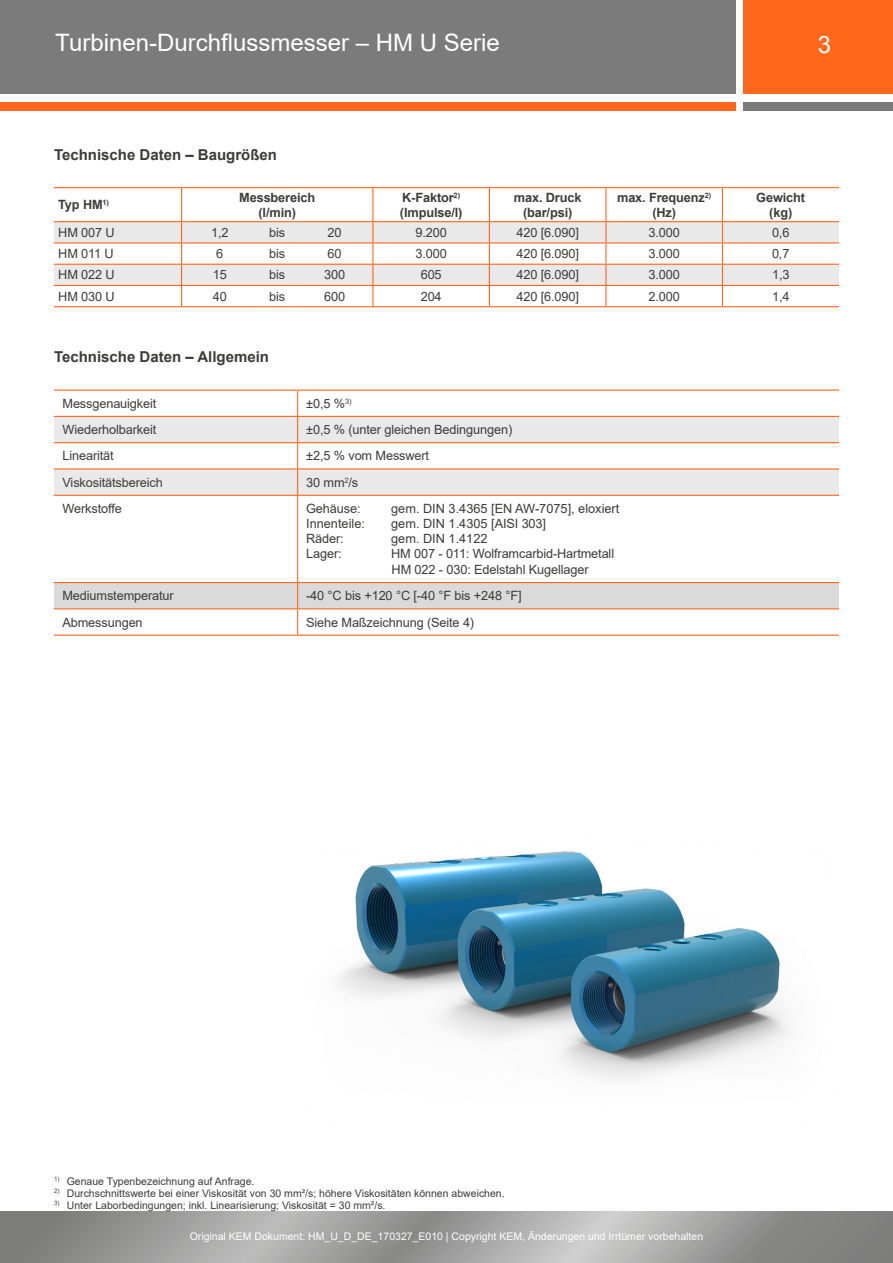
<style>
.page{position:relative;width:893px;height:1263px;background:#fff}
.page>*{position:absolute;margin:0;border:0;box-sizing:border-box;transform-origin:0 0}
.t1{font:24px "Arial";color:#fff}
.t2{font:700 15px "Arial";color:#3c3c3b}
.t3{font:12.75px/16px "Arial";letter-spacing:-.01em;color:#3c3c3b}
.t4{font:700 12.75px/15px "Arial";letter-spacing:-.01em;color:#3c3c3b;text-align:center}
.t5{font:10.5px "Arial";color:#3c3c3b}
.t6{font:10.5px "Arial";color:#fff}
</style>
<div class="page">
<div style="left:743px;top:0;width:150px;height:94px;background:#ff671d"></div>
<div style="left:0;top:0;width:736px;height:94px;background:#7c7b7b"></div>
<div style="left:743px;top:102px;width:150px;height:9px;background:#7c7b7b"></div>
<div style="left:0;top:102px;width:736px;height:9px;background:#ff671d"></div>
<svg style="left:0;top:1212px;width:893px;height:51px;background:#9e9e9d"></svg>
<svg style="left:54px;top:222px;width:785px;height:63px;fill:#e9e9e9"></svg>
<hr style="left:54px;top:187px;width:128px;height:1px;background:#ff671d">
<hr style="left:181px;top:188px;width:1px;height:33px;background:#ff671d">
<hr style="left:182px;top:187px;width:76px;height:1px;background:#ff671d">
<hr style="left:258px;top:187px;width:38px;height:1px;background:#ff671d">
<hr style="left:296px;top:187px;width:77px;height:1px;background:#ff671d">
<hr style="left:372px;top:188px;width:1px;height:33px;background:#ff671d">
<hr style="left:373px;top:187px;width:116px;height:1px;background:#ff671d">
<hr style="left:489px;top:187px;width:117px;height:1px;background:#ff671d">
<hr style="left:606px;top:187px;width:116px;height:1px;background:#ff671d">
<hr style="left:489px;top:188px;width:1px;height:33px;background:#ff671d">
<hr style="left:605px;top:188px;width:1px;height:33px;background:#ff671d">
<hr style="left:722px;top:187px;width:117px;height:1px;background:#ff671d">
<hr style="left:54px;top:221px;width:128px;height:1px;background:#ff671d">
<hr style="left:182px;top:221px;width:76px;height:1px;background:#ff671d">
<hr style="left:258px;top:221px;width:38px;height:1px;background:#ff671d">
<hr style="left:296px;top:221px;width:77px;height:1px;background:#ff671d">
<hr style="left:373px;top:221px;width:116px;height:1px;background:#ff671d">
<hr style="left:489px;top:221px;width:117px;height:1px;background:#ff671d">
<hr style="left:606px;top:221px;width:116px;height:1px;background:#ff671d">
<hr style="left:722px;top:221px;width:117px;height:1px;background:#ff671d">
<hr style="left:54px;top:242px;width:128px;height:1px;background:#ff671d">
<hr style="left:182px;top:242px;width:76px;height:1px;background:#ff671d">
<hr style="left:258px;top:242px;width:38px;height:1px;background:#ff671d">
<hr style="left:296px;top:242px;width:77px;height:1px;background:#ff671d">
<hr style="left:373px;top:242px;width:116px;height:1px;background:#ff671d">
<hr style="left:489px;top:242px;width:117px;height:1px;background:#ff671d">
<hr style="left:606px;top:242px;width:116px;height:1px;background:#ff671d">
<hr style="left:722px;top:242px;width:117px;height:1px;background:#ff671d">
<hr style="left:54px;top:264px;width:128px;height:1px;background:#ff671d">
<hr style="left:182px;top:264px;width:76px;height:1px;background:#ff671d">
<hr style="left:258px;top:264px;width:38px;height:1px;background:#ff671d">
<hr style="left:296px;top:264px;width:77px;height:1px;background:#ff671d">
<hr style="left:373px;top:264px;width:116px;height:1px;background:#ff671d">
<hr style="left:489px;top:264px;width:117px;height:1px;background:#ff671d">
<hr style="left:606px;top:264px;width:116px;height:1px;background:#ff671d">
<hr style="left:722px;top:264px;width:117px;height:1px;background:#ff671d">
<hr style="left:54px;top:285px;width:128px;height:1px;background:#ff671d">
<svg style="left:181px;top:222px;width:1px;height:84px"></svg>
<hr style="left:182px;top:285px;width:76px;height:1px;background:#ff671d">
<hr style="left:258px;top:285px;width:38px;height:1px;background:#ff671d">
<hr style="left:296px;top:285px;width:77px;height:1px;background:#ff671d">
<svg style="left:372px;top:222px;width:1px;height:84px"></svg>
<hr style="left:373px;top:285px;width:116px;height:1px;background:#ff671d">
<svg style="left:489px;top:222px;width:1px;height:84px"></svg>
<svg style="left:605px;top:222px;width:1px;height:84px"></svg>
<hr style="left:489px;top:285px;width:117px;height:1px;background:#ff671d">
<hr style="left:606px;top:285px;width:116px;height:1px;background:#ff671d">
<hr style="left:722px;top:285px;width:117px;height:1px;background:#ff671d">
<hr style="left:54px;top:306px;width:128px;height:1px;background:#ff671d">
<hr style="left:182px;top:306px;width:76px;height:1px;background:#ff671d">
<hr style="left:258px;top:306px;width:38px;height:1px;background:#ff671d">
<hr style="left:296px;top:306px;width:77px;height:1px;background:#ff671d">
<hr style="left:373px;top:306px;width:116px;height:1px;background:#ff671d">
<hr style="left:489px;top:306px;width:117px;height:1px;background:#ff671d">
<hr style="left:606px;top:306px;width:116px;height:1px;background:#ff671d">
<hr style="left:722px;top:306px;width:117px;height:1px;background:#ff671d">
<svg style="left:722px;top:222px;width:1px;height:84px"></svg>
<hr style="left:722px;top:188px;width:1px;height:33px;background:#ff671d">
<svg style="left:54px;top:417px;width:785px;height:78px;fill:#e9e9e9"></svg>
<hr style="left:54px;top:389px;width:244px;height:2px;background:#ff671d">
<hr style="left:298px;top:389px;width:541px;height:2px;background:#ff671d">
<hr style="left:54px;top:416px;width:244px;height:1px;background:#ff671d">
<hr style="left:298px;top:416px;width:541px;height:1px;background:#ff671d">
<hr style="left:54px;top:442px;width:244px;height:1px;background:#ff671d">
<hr style="left:298px;top:442px;width:541px;height:1px;background:#ff671d">
<hr style="left:54px;top:468px;width:244px;height:1px;background:#ff671d">
<hr style="left:298px;top:468px;width:541px;height:1px;background:#ff671d">
<svg style="left:297px;top:391px;width:1px;height:104px"></svg>
<hr style="left:54px;top:495px;width:244px;height:1px;background:#ff671d">
<hr style="left:298px;top:495px;width:541px;height:1px;background:#ff671d">
<hr style="left:297px;top:496px;width:1px;height:86px;background:#ff671d">
<hr style="left:54px;top:582px;width:244px;height:1px;background:#ff671d">
<hr style="left:298px;top:582px;width:541px;height:1px;background:#ff671d">
<svg style="left:54px;top:583px;width:785px;height:52px"></svg>
<hr style="left:54px;top:635px;width:244px;height:1px;background:#ff671d">
<hr style="left:298px;top:635px;width:541px;height:1px;background:#ff671d">
<img style="left:338px;top:851px;width:452px;height:230px">
<h1 class="t1" style="left:55px;top:27px;width:446px">Turbinen-Durchflussmesser – HM U Serie</h1>
<h1 class="t1" style="left:818px;top:28px;width:15px">3</h1>
<p class="t2" style="left:54px;top:144px;width:225px">Technische Daten – Baugrößen</p>
<p class="t4" style="left:58px;top:197px;width:52px">Typ HM<sup>1)</sup></p>
<p class="t4" style="left:239px;top:190px;width:77px">Messbereich (l/min)</p>
<p class="t4" style="left:400px;top:190px;width:64px;text-align:left">K-Faktor<sup>2) </sup>(Impulse/l)</p>
<p class="t4" style="left:514px;top:190px;width:69px">max. Druck (bar/psi)</p>
<p class="t4" style="left:617px;top:190px;width:96px">max. Frequenz<sup>2) </sup>(Hz)</p>
<p class="t4" style="left:756px;top:190px;width:50px">Gewicht (kg)</p>
<p class="t3" style="left:58px;top:224px;width:58px">HM 007 U</p>
<p class="t3" style="left:211px;top:224px;width:19px">1,2</p>
<p class="t3" style="left:269px;top:224px;width:18px">bis</p>
<p class="t3" style="left:328px;top:224px;width:16px">20</p>
<p class="t3" style="left:415px;top:224px;width:33px">9.200</p>
<p class="t3" style="left:516px;top:224px;width:64px">420 [6.090]</p>
<p class="t3" style="left:648px;top:224px;width:33px">3.000</p>
<p class="t3" style="left:772px;top:224px;width:19px">0,6</p>
<p class="t3" style="left:58px;top:246px;width:57px">HM 011 U</p>
<p class="t3" style="left:216px;top:246px;width:9px">6</p>
<p class="t3" style="left:269px;top:246px;width:18px">bis</p>
<p class="t3" style="left:328px;top:246px;width:16px">60</p>
<p class="t3" style="left:415px;top:246px;width:33px">3.000</p>
<p class="t3" style="left:516px;top:246px;width:64px">420 [6.090]</p>
<p class="t3" style="left:648px;top:246px;width:33px">3.000</p>
<p class="t3" style="left:772px;top:246px;width:19px">0,7</p>
<p class="t3" style="left:58px;top:267px;width:58px">HM 022 U</p>
<p class="t3" style="left:213px;top:267px;width:16px">15</p>
<p class="t3" style="left:269px;top:267px;width:18px">bis</p>
<p class="t3" style="left:324px;top:267px;width:23px">300</p>
<p class="t3" style="left:421px;top:267px;width:23px">605</p>
<p class="t3" style="left:516px;top:267px;width:64px">420 [6.090]</p>
<p class="t3" style="left:649px;top:267px;width:33px">3.000</p>
<p class="t3" style="left:772px;top:267px;width:19px">1,3</p>
<p class="t3" style="left:58px;top:288px;width:58px">HM 030 U</p>
<p class="t3" style="left:213px;top:288px;width:16px">40</p>
<p class="t3" style="left:269px;top:288px;width:18px">bis</p>
<p class="t3" style="left:324px;top:288px;width:23px">600</p>
<p class="t3" style="left:421px;top:288px;width:23px">204</p>
<p class="t3" style="left:516px;top:288px;width:64px">420 [6.090]</p>
<p class="t3" style="left:649px;top:288px;width:33px">2.000</p>
<p class="t3" style="left:772px;top:288px;width:19px">1,4</p>
<p class="t2" style="left:54px;top:346px;width:217px">Technische Daten – Allgemein</p>
<p class="t3" style="left:63px;top:395px;width:95px">Messgenauigkeit</p>
<p class="t3" style="left:306px;top:395px;width:47px">±0,5 %<sup>3)</sup></p>
<p class="t3" style="left:63px;top:422px;width:95px">Wiederholbarkeit</p>
<p class="t3" style="left:306px;top:422px;width:208px">±0,5 % (unter gleichen Bedingungen)</p>
<p class="t3" style="left:63px;top:448px;width:53px">Linearität</p>
<p class="t3" style="left:306px;top:448px;width:125px">±2,5 % vom Messwert</p>
<p class="t3" style="left:63px;top:474px;width:102px">Viskositätsbereich</p>
<p class="t3" style="left:306px;top:474px;width:54px">30 mm<sup>2</sup>/s</p>
<p class="t3" style="left:63px;top:500px;width:61px">Werkstoffe</p>
<p class="t3" style="left:306px;top:500px;width:56px">Gehäuse:</p>
<p class="t3" style="left:391px;top:500px;width:230px">gem. DIN 3.4365 [EN AW-7075], eloxiert</p>
<p class="t3" style="left:306px;top:515px;width:60px">Innenteile:</p>
<p class="t3" style="left:391px;top:515px;width:156px">gem. DIN 1.4305 [AISI 303]</p>
<p class="t3" style="left:306px;top:530px;width:39px">Räder:</p>
<p class="t3" style="left:391px;top:530px;width:98px">gem. DIN 1.4122</p>
<p class="t3" style="left:306px;top:545px;width:37px">Lager:</p>
<p class="t3" style="left:391px;top:545px;width:224px">HM 007 - 011: Wolframcarbid-Hartmetall<br>HM 022 - 030: Edelstahl Kugellager</p>
<p class="t3" style="left:62px;top:588px;width:113px">Mediumstemperatur</p>
<p class="t3" style="left:306px;top:588px;width:217px">-40 °C bis +120 °C [-40 °F bis +248 °F]</p>
<p class="t3" style="left:62px;top:614px;width:82px">Abmessungen</p>
<p class="t3" style="left:306px;top:614px;width:170px">Siehe Maßzeichnung (Seite 4)</p>
<p class="t5" style="left:54px;top:1174px;width:202px"><sup>1)</sup> Genaue Typenbezeichnung auf Anfrage.</p>
<p class="t5" style="left:54px;top:1186px;width:452px"><sup>2)</sup> Durchschnittswerte bei einer Viskosität von 30 mm²/s; höhere Viskositäten können abweichen.</p>
<p class="t5" style="left:54px;top:1198px;width:333px"><sup>3)</sup> Unter Laborbedingungen; inkl. Linearisierung; Viskosität = 30 mm²/s.</p>
<p class="t6" style="left:190px;top:1229px;width:515px">Original KEM Dokument: HM_U_D_DE_170327_E010 | Copyright KEM, Änderungen und Irrtümer vorbehalten</p>
</div>
